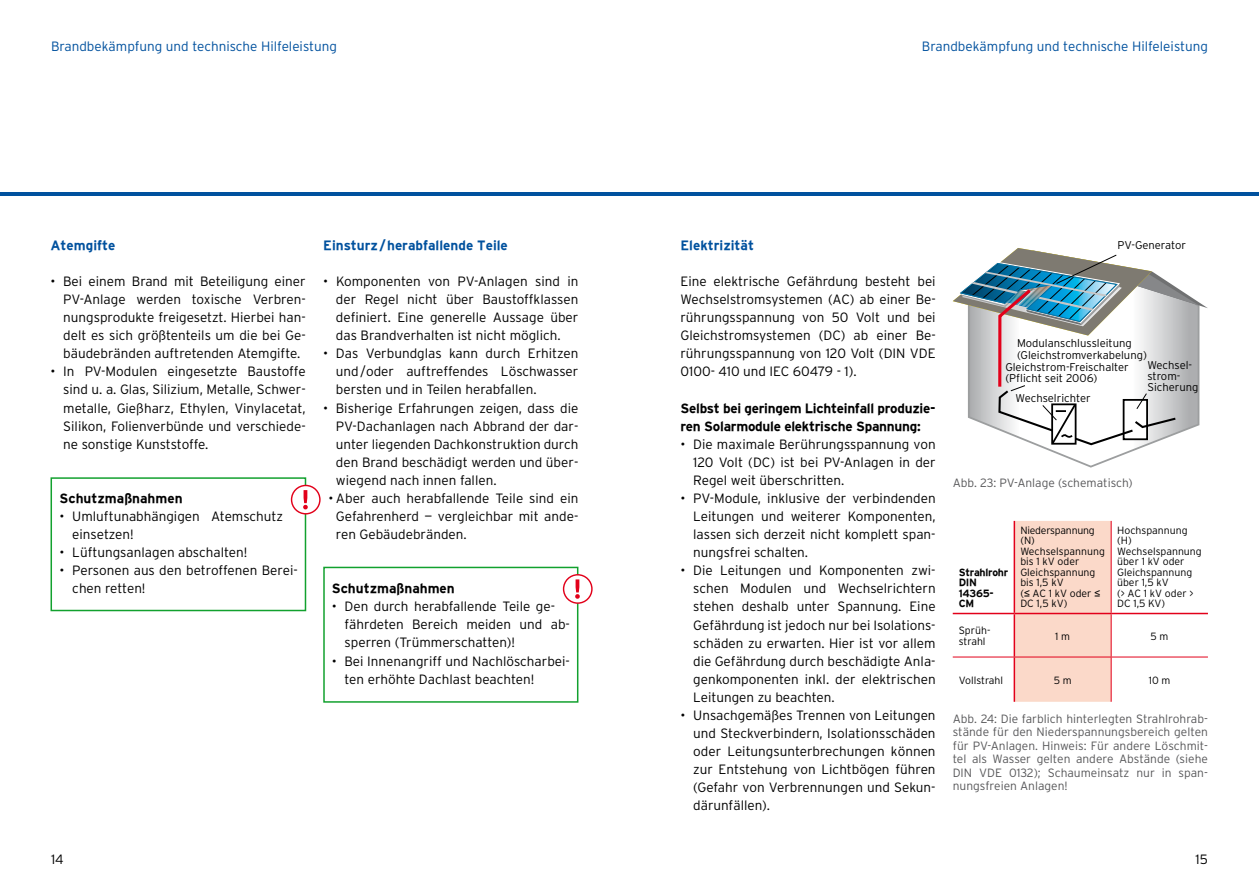
<style>
.page{position:relative;width:1259px;height:893px;background:#fff}
.page>*{position:absolute;margin:0;border:0;box-sizing:border-box;transform-origin:0 0}
.t1{font:300 13.5px/18.1px "Interstate";color:#000;text-align:justify}
.t2{font:300 13.5px "Interstate";color:#00519e}
.t3{font:700 13.5px/18.1px "Interstate";letter-spacing:-.02em;color:#000}
.t4{font:700 13.5px "Interstate";color:#00519e}
.t5{font:700 13.5px "Interstate";color:#000}
.t6{font:300 12px/13.5px "Interstate";color:#58585a;text-align:justify}
.t7{font:300 11.25px/11.2px "Interstate";color:#000}
.t8{font:300 10.5px/10.5px "Interstate";color:#000}
.t9{font:700 10.5px/10.5px "Interstate";letter-spacing:-.025em;color:#000}
.s1{font-family:"Arial";font-weight:400}
</style>
<div class="page">
<hr style="left:0;top:192px;width:1259px;height:4px;background:#00519e">
<div style="left:323px;top:567px;width:255px;height:136px;border:2px solid #12a12e"></div>
<div style="left:51px;top:477px;width:255px;height:134px;border:2px solid #12a12e"></div>
<svg style="left:1038px;top:446px;width:108px;height:22px"></svg>
<svg style="left:952px;top:248px;width:256px;height:198px"></svg>
<div style="left:1015px;top:521px;width:95px;height:181px;background:#fbd9c9"></div>
<hr style="left:1013px;top:521px;width:2px;height:92px;background:#e2001a">
<hr style="left:1110px;top:521px;width:1px;height:92px;background:#e2001a">
<hr style="left:1013px;top:614px;width:2px;height:43px;background:#e2001a">
<hr style="left:1013px;top:657px;width:2px;height:45px;background:#e2001a">
<hr style="left:1110px;top:614px;width:1px;height:43px;background:#e2001a">
<hr style="left:1110px;top:657px;width:1px;height:45px;background:#e2001a">
<hr style="left:952px;top:613px;width:62px;height:1px;background:#e2001a">
<hr style="left:1014px;top:613px;width:97px;height:1px;background:#e2001a">
<hr style="left:1111px;top:613px;width:97px;height:1px;background:#e2001a">
<hr style="left:952px;top:657px;width:62px;height:1px;background:#e2001a">
<hr style="left:1014px;top:657px;width:97px;height:1px;background:#e2001a">
<hr style="left:1111px;top:657px;width:97px;height:1px;background:#e2001a">
<svg style="left:291px;top:485px;width:29px;height:29px"></svg>
<div style="left:291px;top:485px;width:30px;height:29px;border:1px solid #e2001a;border-radius:50%"></div>
<svg style="left:303px;top:490px;width:5px;height:19px"></svg>
<div style="left:563px;top:575px;width:29px;height:28px;background:#fff;border-radius:50%"></div>
<div style="left:563px;top:574px;width:29px;height:30px;border:1px solid #e2001a;border-radius:50%"></div>
<svg style="left:575px;top:579px;width:5px;height:20px"></svg>
<p class="t2" style="left:51px;top:39px;width:287px">Brandbekämpfung und technische Hilfeleistung</p>
<p class="t2" style="left:922px;top:39px;width:287px">Brandbekämpfung und technische Hilfeleistung</p>
<p class="t4" style="left:51px;top:238px;width:66px">Atemgifte</p>
<p class="t1" style="left:63px;top:272px;width:244px;text-indent:-13px">• Bei einem Brand mit Beteiligung einer PV-Anlage werden toxische Verbren&shy;nungsprodukte freigesetzt. Hierbei han&shy;delt es sich größtenteils um die bei Ge&shy;bäudebränden auftretenden Atemgifte.</p>
<p class="t1" style="left:63px;top:362px;width:244px;text-indent:-13px">• In PV-Modulen eingesetzte Baustoffe sind u. a. Glas, Silizium, Metalle, Schwer&shy;metalle, Gießharz, Ethylen, Vinylacetat, Silikon, Folienverbünde und verschiede&shy;ne sonstige Kunststoffe.</p>
<p class="t5" style="left:60px;top:491px;width:125px">Schutzmaßnahmen</p>
<p class="t1" style="left:72px;top:507px;width:212px;text-indent:-13px">• Umluftunabhängigen Atemschutz einsetzen!</p>
<p class="t1" style="left:60px;top:543px;width:189px">• Lüftungsanlagen abschalten!</p>
<p class="t1" style="left:72px;top:561px;width:227px;text-indent:-13px">• Personen aus den betroffenen Berei&shy;chen retten!</p>
<p class="t4" style="left:323px;top:238px;width:186px">Einsturz/herabfallende Teile</p>
<p class="t1" style="left:336px;top:272px;width:244px;text-indent:-13px">• Komponenten von PV-Anlagen sind in der Regel nicht über Baustoffklassen definiert. Eine generelle Aussage über das Brandverhalten ist nicht möglich.</p>
<p class="t1" style="left:336px;top:344px;width:244px;text-indent:-13px">• Das Verbundglas kann durch Erhitzen und/oder auftreffendes Löschwasser bersten und in Teilen herabfallen.</p>
<p class="t1" style="left:336px;top:399px;width:244px;text-indent:-13px">• Bisherige Erfahrungen zeigen, dass die PV-Dachanlagen nach Abbrand der dar&shy;unter liegenden Dachkonstruktion durch den Brand beschädigt werden und über&shy;wiegend nach innen fallen.</p>
<p class="t1" style="left:336px;top:489px;width:244px;text-indent:-8px">• Aber auch herabfallende Teile sind ein Gefahrenherd — vergleichbar mit ande&shy;ren Gebäudebränden.</p>
<p class="t5" style="left:332px;top:581px;width:125px">Schutzmaßnahmen</p>
<p class="t1" style="left:344px;top:597px;width:227px;text-align:left;text-indent:-13px">• Den durch herabfallende Teile ge&shy;fährdeten Bereich meiden und ab&shy;sperren (Trümmerschatten)!</p>
<p class="t1" style="left:344px;top:652px;width:227px;text-indent:-13px">• Bei Innenangriff und Nachlöscharbei&shy;ten erhöhte Dachlast beachten!</p>
<p class="t4" style="left:680px;top:238px;width:75px">Elektrizität</p>
<p class="t1" style="left:680px;top:272px;width:257px">Eine elektrische Gefährdung besteht bei Wechselstromsystemen (AC) ab einer Be&shy;rührungsspannung von 50 Volt und bei Gleichstromsystemen (DC) ab einer Be&shy;rührungsspannung von 120 Volt (DIN VDE 0100- 410 und IEC 60479 - 1).</p>
<p class="t3" style="left:680px;top:399px;width:257px">Selbst bei geringem Lichteinfall produzie&shy;ren Solarmodule elektrische Spannung:</p>
<p class="t1" style="left:693px;top:435px;width:244px;text-indent:-13px">• Die maximale Berührungsspannung von 120 Volt (DC) ist bei PV-Anlagen in der Regel weit überschritten.</p>
<p class="t1" style="left:693px;top:489px;width:244px;text-indent:-13px">• PV-Module, inklusive der verbindenden Leitungen und weiterer Komponenten, lassen sich derzeit nicht komplett span&shy;nungsfrei schalten.</p>
<p class="t1" style="left:693px;top:561px;width:244px;text-indent:-13px">• Die Leitungen und Komponenten zwi&shy;schen Modulen und Wechselrichtern stehen deshalb unter Spannung. Eine Gefährdung ist jedoch nur bei Isolations&shy;schäden zu erwarten. Hier ist vor allem die Gefährdung durch beschädigte Anla&shy;genkomponenten inkl. der elektrischen Leitungen zu beachten.</p>
<p class="t1" style="left:693px;top:706px;width:244px;text-indent:-13px">• Unsachgemäßes Trennen von Leitungen und Steckverbindern, Isolationsschäden oder Leitungsunterbrechungen können zur Entstehung von Lichtbögen führen (Gefahr von Verbrennungen und Sekun&shy;därunfällen).</p>
<p class="t7" style="left:1117px;top:240px;width:70px">PV-Generator</p>
<p class="t7" style="left:1017px;top:338px;width:131px">Modulanschlussleitung (Gleichstromverkabelung)</p>
<p class="t7" style="left:1005px;top:361px;width:125px">Gleichstrom-Freischalter (Pflicht seit 2006)</p>
<p class="t7" style="left:1015px;top:392px;width:77px">Wechselrichter</p>
<p class="t7" style="left:1147px;top:359px;width:53px">Wechsel&shy;strom-<br>Sicherung</p>
<p class="t6" style="left:952px;top:476px;width:181px">Abb. 23: PV-Anlage (schematisch)</p>
<p class="t9" style="left:958px;top:567px;width:51px">Strahlrohr<br>DIN<br>14365-<br>CM</p>
<p class="t8" style="left:1020px;top:525px;width:86px">Niederspannung (N)<br>Wechselspannung bis 1 kV oder<br>Gleichspannung bis 1,5 kV<br>(<span class="s1">≤</span> AC 1 kV oder <span class="s1">≤<br></span>DC 1,5 kV)</p>
<p class="t8" style="left:1117px;top:525px;width:86px">Hochspannung (H)<br>Wechselspannung über 1 kV oder<br>Gleichspannung über 1,5 kV<br>(&gt; AC 1 kV oder &gt;<br>DC 1,5 KV)</p>
<p class="t8" style="left:958px;top:625px;width:33px">Sprüh&shy;strahl</p>
<p class="t8" style="left:1055px;top:630px;width:16px">1 m</p>
<p class="t8" style="left:1150px;top:630px;width:19px">5 m</p>
<p class="t8" style="left:958px;top:675px;width:46px">Vollstrahl</p>
<p class="t8" style="left:1053px;top:675px;width:19px">5 m</p>
<p class="t8" style="left:1148px;top:675px;width:23px">10 m</p>
<p class="t6" style="left:952px;top:712px;width:257px">Abb. 24: Die farblich hinterlegten Strahlrohrab&shy;stände für den Niederspannungsbereich gelten für PV-Anlagen. Hinweis: Für andere Löschmit&shy;tel als Wasser gelten andere Abstände (siehe DIN VDE 0132); Schaumeinsatz nur in span&shy;nungsfreien Anlagen!</p>
<p class="t1" style="left:51px;top:850px;width:14px">14</p>
<p class="t1" style="left:1195px;top:850px;width:14px">15</p>
</div>
